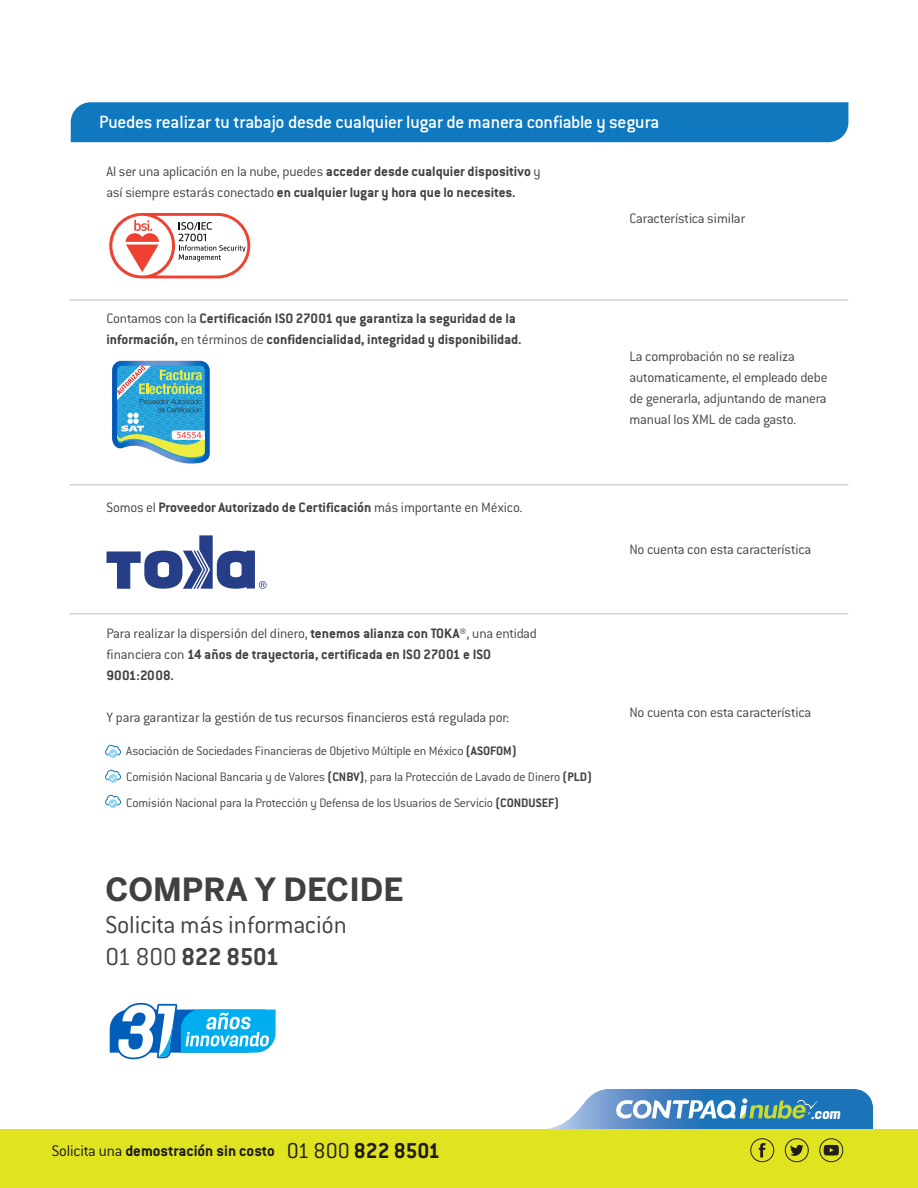
<style>
.page{position:relative;width:918px;height:1188px;background:#fff}
.page>*{position:absolute;margin:0;border:0;box-sizing:border-box;transform-origin:0 0}
.t1{font:700 31.8px "Benton Sans";color:#404041}
.t2{font:300 26.85px/31.5px "Conduit ITC";color:#424242}
.t3{font:500 19.5px "Conduit ITC";letter-spacing:-.015em;color:#fff}
.t4{font:700 16.8px "Conduit ITC";color:#1d1c1a}
.t5{font:700 15px/21px "Conduit ITC";color:#424242}
.t6{font:300 15px/21px "Conduit ITC";letter-spacing:-.015em;color:#424242}
.t7{font:italic 900 14.1px "Antartida";color:#fff}
.t8{font:300 13.5px/25.7px "Conduit ITC";letter-spacing:-.015em;color:#424242}
.s1{font-weight:300}
.s2{font-weight:700}
.s3{font-weight:300;font-size:23.7px}
.s4{font-size:23.7px}
</style>
<div class="page">
<img style="left:548px;top:1089px;width:325px;height:40px">
<svg style="left:616px;top:1098px;width:202px;height:21px"></svg>
<div style="left:0;top:1129px;width:918px;height:59px;background:#e0e320"></div>
<div style="left:750px;top:1138px;width:24px;height:24px;border:1px solid #221f1f;border-radius:50%"></div>
<svg style="left:759px;top:1143px;width:7px;height:14px"></svg>
<div style="left:819px;top:1138px;width:24px;height:24px;border:1px solid #221f1f;border-radius:50%"></div>
<svg style="left:824px;top:1145px;width:15px;height:11px"></svg>
<div style="left:785px;top:1138px;width:24px;height:24px;border:1px solid #221f1f;border-radius:50%"></div>
<svg style="left:790px;top:1145px;width:14px;height:11px"></svg>
<hr style="left:70px;top:300px;width:778px;height:1px;background:#bcbcbc">
<hr style="left:70px;top:484px;width:778px;height:1px;background:#bcbcbc">
<hr style="left:70px;top:613px;width:778px;height:1px;background:#bcbcbc">
<div style="left:71px;top:102px;width:777px;height:40px;background:#1078be"></div>
<svg style="left:107px;top:535px;width:160px;height:54px"></svg>
<svg style="left:109px;top:213px;width:141px;height:65px"></svg>
<svg style="left:112px;top:361px;width:98px;height:103px;background:#66aec2"></svg>
<div style="left:109px;top:749px;width:8px;height:9px;background:#8dd6f3;border-radius:50%"></div>
<svg style="left:105px;top:744px;width:16px;height:12px"></svg>
<svg style="left:105px;top:769px;width:16px;height:12px"></svg>
<div style="left:109px;top:799px;width:8px;height:9px;background:#8dd6f3;border-radius:50%"></div>
<svg style="left:105px;top:794px;width:16px;height:12px"></svg>
<svg style="left:110px;top:1003px;width:166px;height:56px"></svg>
<h3 class="t3" style="left:99px;top:116px;width:562px">Puedes realizar tu trabajo desde cualquier lugar de manera confiable y segura</h3>
<p class="t5" style="left:106px;top:162px;width:436px"><span class="s1">Al ser una aplicación en la nube, puedes</span> acceder desde cualquier dispositivo <span class="s1">y así siempre estarás conectado</span> en cualquier lugar y hora que lo necesites.</p>
<p class="t5" style="left:106px;top:309px;width:417px"><span class="s1">Contamos con la</span> Certificación ISO 27001 que garantiza la seguridad de la información, <span class="s1">en términos de</span> confidencialidad, integridad y disponibilidad.</p>
<p class="t5" style="left:106px;top:498px;width:418px"><span class="s1">Somos el</span> Proveedor Autorizado de Certificación <span class="s1">más importante en México.</span></p>
<p class="t5" style="left:106px;top:624px;width:432px"><span class="s1">Para realizar la dispersión del dinero,</span> tenemos alianza con TOKA®<span class="s1">, una entidad financiera con</span> 14 años de trayectoria, certificada en ISO 27001 e ISO<br>9001:2008.</p>
<p class="t6" style="left:106px;top:708px;width:404px">Y para garantizar la gestión de tus recursos financieros está regulada por:</p>
<p class="t8" style="left:126px;top:739px;width:467px">Asociación de Sociedades Financieras de Objetivo Múltiple en México <span class="s2">(ASOFOM)<br></span>Comisión Nacional Bancaria y de Valores <span class="s2">(CNBV)</span>, para la Protección de Lavado de Dinero <span class="s2">(PLD)<br></span>Comisión Nacional para la Protección y Defensa de los Usuarios de Servicio <span class="s2">(CONDUSEF)</span></p>
<h1 class="t1" style="left:106px;top:871px;width:299px">COMPRA Y DECIDE</h1>
<h2 class="t2" style="left:106px;top:911px;width:243px">Solicita más información<br>01 800 <span class="s2">822 8501</span></h2>
<p class="t6" style="left:630px;top:209px;width:117px">Característica similar</p>
<p class="t6" style="left:630px;top:346px;width:200px">La comprobación no se realiza automaticamente, el empleado debe de generarla, adjuntando de manera manual los XML de cada gasto.</p>
<p class="t6" style="left:630px;top:540px;width:183px">No cuenta con esta característica</p>
<p class="t6" style="left:630px;top:703px;width:183px">No cuenta con esta característica</p>
<p class="t4" style="left:52px;top:1143px;width:390px"><span class="s1">Solicita una</span> demostración sin costo <span class="s3">01 800</span> <span class="s4">822 8501</span></p>
<p class="t7" style="left:811px;top:1106px;width:31px">.com</p>
</div>
